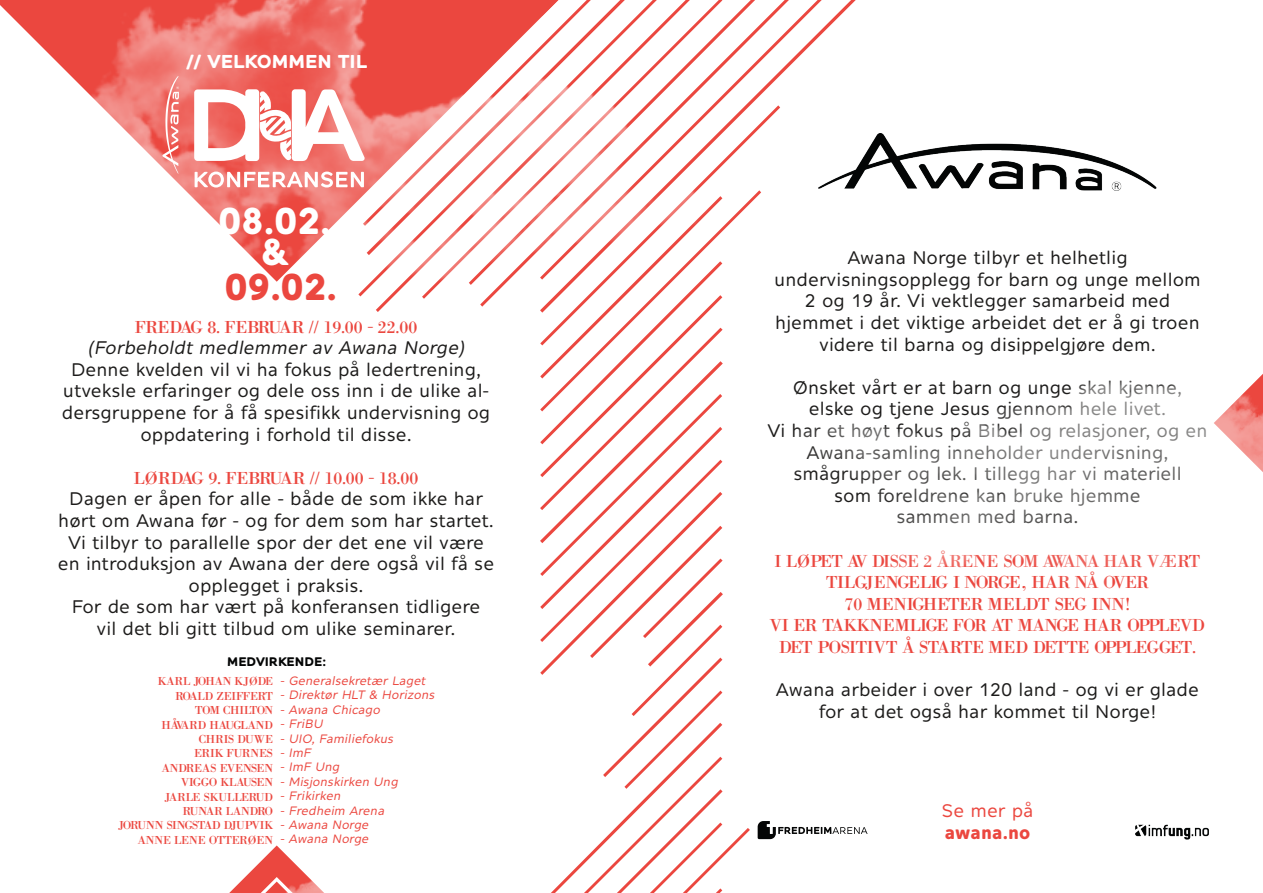
<style>
.page{position:relative;width:1263px;height:893px;background:#fff}
.page>*{position:absolute;margin:0;border:0;box-sizing:border-box;transform-origin:0 0}
.t1{font:700 36px "Alleyn";color:#fff}
.t2{font:700 36px "Alleyn";color:#eb473f}
.t3{font:18px/21.6px "Alleyn";color:#1c1b1a;text-align:center}
.t4{font:18px/21.6px "Bodoni XT";letter-spacing:-.04em;color:#eb473f;text-align:center}
.t5{font:18px "Bodoni XT";color:#eb473f}
.t6{font:italic 18px "Alleyn";color:#1c1b1a}
.t7{font:700 18px "Alleyn";color:#fff}
.t8{font:700 18px "Alleyn";color:#eb473f}
.t9{font:18px "Alleyn";color:#eb473f}
.t10{font:italic 12px "Alleyn";color:#eb473f}
.t11{font:12px "Bodoni XT";color:#eb473f}
.t12{font:12px "Bodoni XT";letter-spacing:-.07em;color:#eb473f}
.t13{font:12px "Bodoni XT";letter-spacing:-.02em;color:#eb473f}
.t14{font:12px "Bodoni XT";letter-spacing:-.035em;color:#eb473f}
.t15{font:12px "Bodoni XT";letter-spacing:-.05em;color:#eb473f}
.t16{font:700 12px "Alleyn";color:#040505}
.t17{font:12px "Bodoni XT";letter-spacing:-.055em;color:#eb473f}
</style>
<div class="page">
<svg style="left:710px;top:0;width:146px;height:178px"></svg>
<svg style="left:540px;top:295px;width:182px;height:182px"></svg>
<svg style="left:540px;top:328px;width:183px;height:365px"></svg>
<svg style="left:624px;top:691px;width:98px;height:98px"></svg>
<svg style="left:598px;top:723px;width:152px;height:122px"></svg>
<svg style="left:758px;top:821px;width:109px;height:18px"></svg>
<img style="left:1135px;top:824px;width:74px;height:16px">
<img style="left:818px;top:133px;width:339px;height:58px">
<img style="left:0;top:0;width:710px;height:322px">
<img style="left:1214px;top:374px;width:49px;height:98px">
<img style="left:229px;top:845px;width:506px;height:48px">
<p class="t7" style="left:186px;top:50px;width:182px">// VELKOMMEN TIL</p>
<p class="t1" style="left:218px;top:199px;width:114px">08.02.</p>
<p class="t1" style="left:261px;top:230px;width:29px">&amp;</p>
<p class="t2" style="left:225px;top:264px;width:114px">09.02.</p>
<p class="t5" style="left:135px;top:316px;width:284px">FREDAG 8. FEBRUAR // 19.00 - 22.00</p>
<p class="t6" style="left:88px;top:337px;width:382px">(Forbeholdt medlemmer av Awana Norge)</p>
<p class="t3" style="left:62px;top:358px;width:430px">Denne kvelden vil vi ha fokus på ledertrening, utveksle erfaringer og dele oss inn i de ulike al&shy;dersgruppene for å få spesifikk undervisning og oppdatering i forhold til disse.</p>
<p class="t5" style="left:134px;top:467px;width:286px">LØRDAG 9. FEBRUAR // 10.00 - 18.00</p>
<p class="t3" style="left:58px;top:488px;width:437px">Dagen er åpen for alle - både de som ikke har hørt om Awana før - og for dem som har startet.</p>
<p class="t3" style="left:58px;top:531px;width:438px">Vi tilbyr to parallelle spor der det ene vil være en introduksjon av Awana der dere også vil få se opplegget i praksis.</p>
<p class="t3" style="left:72px;top:596px;width:410px">For de som har vært på konferansen tidligere</p>
<p class="t3" style="left:97px;top:618px;width:360px">vil det bli gitt tilbud om ulike seminarer.</p>
<p class="t16" style="left:227px;top:654px;width:100px">MEDVIRKENDE:</p>
<p class="t10" style="left:280px;top:673px;width:149px">- Generalsekretær Laget</p>
<p class="t10" style="left:280px;top:688px;width:159px">- Direktør HLT &amp; Horizons</p>
<p class="t10" style="left:280px;top:702px;width:104px">- Awana Chicago</p>
<p class="t10" style="left:280px;top:717px;width:47px">- FriBU</p>
<p class="t10" style="left:280px;top:731px;width:117px">- UIO, Familiefokus</p>
<p class="t10" style="left:280px;top:745px;width:35px">- ImF</p>
<p class="t10" style="left:280px;top:760px;width:64px">- ImF Ung</p>
<p class="t10" style="left:280px;top:774px;width:122px">- Misjonskirken Ung</p>
<p class="t10" style="left:280px;top:789px;width:65px">- Frikirken</p>
<p class="t10" style="left:280px;top:803px;width:108px">- Fredheim Arena</p>
<p class="t10" style="left:280px;top:817px;width:93px">- Awana Norge</p>
<p class="t10" style="left:280px;top:832px;width:93px">- Awana Norge</p>
<p class="t11" style="left:158px;top:674px;width:117px">KARL JOHAN KJØDE</p>
<p class="t14" style="left:175px;top:689px;width:100px">ROALD ZEIFFERT</p>
<p class="t17" style="left:195px;top:703px;width:80px">TOM CHILTON</p>
<p class="t11" style="left:161px;top:717px;width:113px">HÅVARD HAUGLAND</p>
<p class="t11" style="left:198px;top:732px;width:76px">CHRIS DUWE</p>
<p class="t11" style="left:194px;top:746px;width:81px">ERIK FURNES</p>
<p class="t11" style="left:162px;top:761px;width:113px">ANDREAS EVENSEN</p>
<p class="t15" style="left:181px;top:775px;width:93px">VIGGO KLAUSEN</p>
<p class="t13" style="left:164px;top:789px;width:110px">JARLE SKULLERUD</p>
<p class="t11" style="left:182px;top:804px;width:92px">RUNAR LANDRO</p>
<p class="t12" style="left:118px;top:818px;width:156px">JORUNN SINGSTAD DJUPVIK</p>
<p class="t11" style="left:138px;top:833px;width:137px">ANNE LENE OTTERØEN</p>
<p class="t3" style="left:774px;top:247px;width:428px">Awana Norge tilbyr et helhetlig undervisningsopplegg for barn og unge mellom 2 og 19 år. Vi vektlegger samarbeid med hjemmet i det viktige arbeidet det er å gi troen videre til barna og disippelgjøre dem.</p>
<p class="t3" style="left:793px;top:376px;width:391px">Ønsket vårt er at barn og unge skal kjenne, elske og tjene Jesus gjennom hele livet.</p>
<p class="t3" style="left:767px;top:419px;width:441px">Vi har et høyt fokus på Bibel og relasjoner, og en Awana-samling inneholder undervisning, smågrupper og lek. I tillegg har vi materiell<br>som foreldrene kan bruke hjemme<br>sammen med barna.</p>
<p class="t4" style="left:770px;top:550px;width:437px">I LØPET AV DISSE 2 ÅRENE SOM AWANA HAR VÆRT TILGJENGELIG I NORGE, HAR NÅ OVER<br>70 MENIGHETER MELDT SEG INN!<br>VI ER TAKKNEMLIGE FOR AT MANGE HAR OPPLEVD DET POSITIVT Å STARTE MED DETTE OPPLEGGET.</p>
<p class="t3" style="left:776px;top:679px;width:425px">Awana arbeider i over 120 land - og vi er glade for at det også har kommet til Norge!</p>
<p class="t9" style="left:941px;top:800px;width:94px">Se mer på</p>
<p class="t8" style="left:945px;top:821px;width:87px">awana.no</p>
</div>
